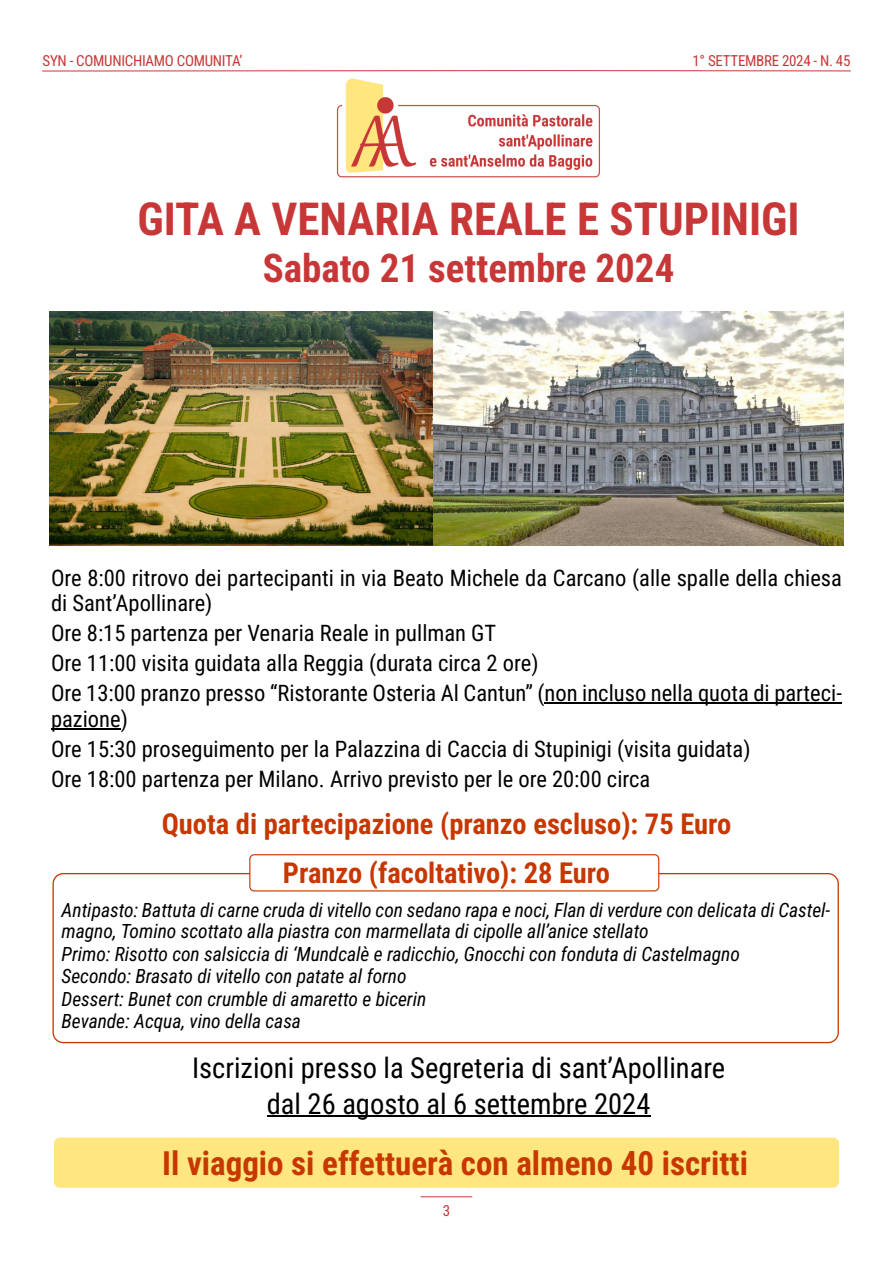
<style>
.page{position:relative;width:893px;height:1263px;background:#fff}
.page>*{position:absolute;margin:0;border:0;box-sizing:border-box;transform-origin:0 0}
.t1{font:700 45px "Roboto Condensed";color:#c83737}
.t2{font:700 39px "Roboto Condensed";color:#c83737}
.t3{font:700 33px "Roboto Condensed";color:#c83700}
.t4{font:28.5px/36px "Roboto Condensed";color:#000;text-align:center}
.t5{font:700 28.5px "Roboto Condensed";color:#c83700}
.t6{font:22.5px/30px "Roboto Condensed";color:#000}
.t7{font:italic 19.5px/22.2px "Roboto Condensed";color:#000}
.t8{font:15px "Roboto Condensed";letter-spacing:-.02em;color:#c83737}
</style>
<div class="page">
<svg style="left:42px;top:70px;width:809px;height:2px"></svg>
<hr style="left:421px;top:1196px;width:51px;height:1px;background:#c83737">
<div style="left:52px;top:873px;width:787px;height:170px;border:1px solid #c83700;border-radius:10px"></div>
<hr style="left:545px;top:703px;width:297px;height:1px;background:#000">
<hr style="left:51px;top:728px;width:70px;height:1px;background:#000">
<div style="left:54px;top:1137px;width:785px;height:51px;background:#ffe680;border-radius:6px"></div>
<hr style="left:267px;top:1116px;width:383px;height:1px;background:#000">
<img style="left:337px;top:79px;width:263px;height:99px">
<img style="left:49px;top:312px;width:385px;height:234px">
<img style="left:434px;top:312px;width:410px;height:234px">
<div style="left:249px;top:854px;width:410px;height:37px;background:#fff;border:1px solid #c83700;border-radius:4px"></div>
<p class="t8" style="left:43px;top:54px;width:201px">SYN - COMUNICHIAMO COMUNITA’</p>
<p class="t8" style="left:692px;top:54px;width:159px">1° SETTEMBRE 2024 - N. 45</p>
<h1 class="t1" style="left:137px;top:201px;width:664px">GITA A VENARIA REALE E STUPINIGI</h1>
<h2 class="t2" style="left:263px;top:253px;width:413px">Sabato 21 settembre 2024</h2>
<p class="t6" style="left:51px;top:567px;width:792px;line-height:25.5px">Ore 8:00 ritrovo dei partecipanti in via Beato Michele da Carcano (alle spalle della chiesa di Sant’Apollinare)</p>
<p class="t6" style="left:51px;top:620px;width:792px">Ore 8:15 partenza per Venaria Reale in pullman GT<br>Ore 11:00 visita guidata alla Reggia (durata circa 2 ore)<br>Ore 13:00 pranzo presso “Ristorante Osteria Al Cantun” (non incluso nella quota di parteci-</p>
<p class="t6" style="left:51px;top:706px;width:701px">pazione)<br>Ore 15:30 proseguimento per la Palazzina di Caccia di Stupinigi (visita guidata)<br>Ore 18:00 partenza per Milano. Arrivo previsto per le ore 20:00 circa</p>
<p class="t5" style="left:162px;top:812px;width:571px">Quota di partecipazione (pranzo escluso): 75 Euro</p>
<p class="t5" style="left:283px;top:862px;width:329px">Pranzo (facoltativo): 28 Euro</p>
<p class="t7" style="left:62px;top:901px;width:770px">Antipasto: Battuta di carne cruda di vitello con sedano rapa e noci, Flan di verdure con delicata di Castel&shy;magno, Tomino scottato alla piastra con marmellata di cipolle all’anice stellato<br>Primo: Risotto con salsiccia di ‘Mundcalè e radicchio, Gnocchi con fonduta di Castelmagno<br>Secondo: Brasato di vitello con patate al forno<br>Dessert: Bunet con crumble di amaretto e bicerin<br>Bevande: Acqua, vino della casa</p>
<p class="t4" style="left:192px;top:1052px;width:535px">Iscrizioni presso la Segreteria di sant’Apollinare dal 26 agosto al 6 settembre 2024</p>
<h3 class="t3" style="left:162px;top:1150px;width:587px">Il viaggio si effettuerà con almeno 40 iscritti</h3>
<p class="t8" style="left:443px;top:1204px;width:9px">3</p>
</div>
